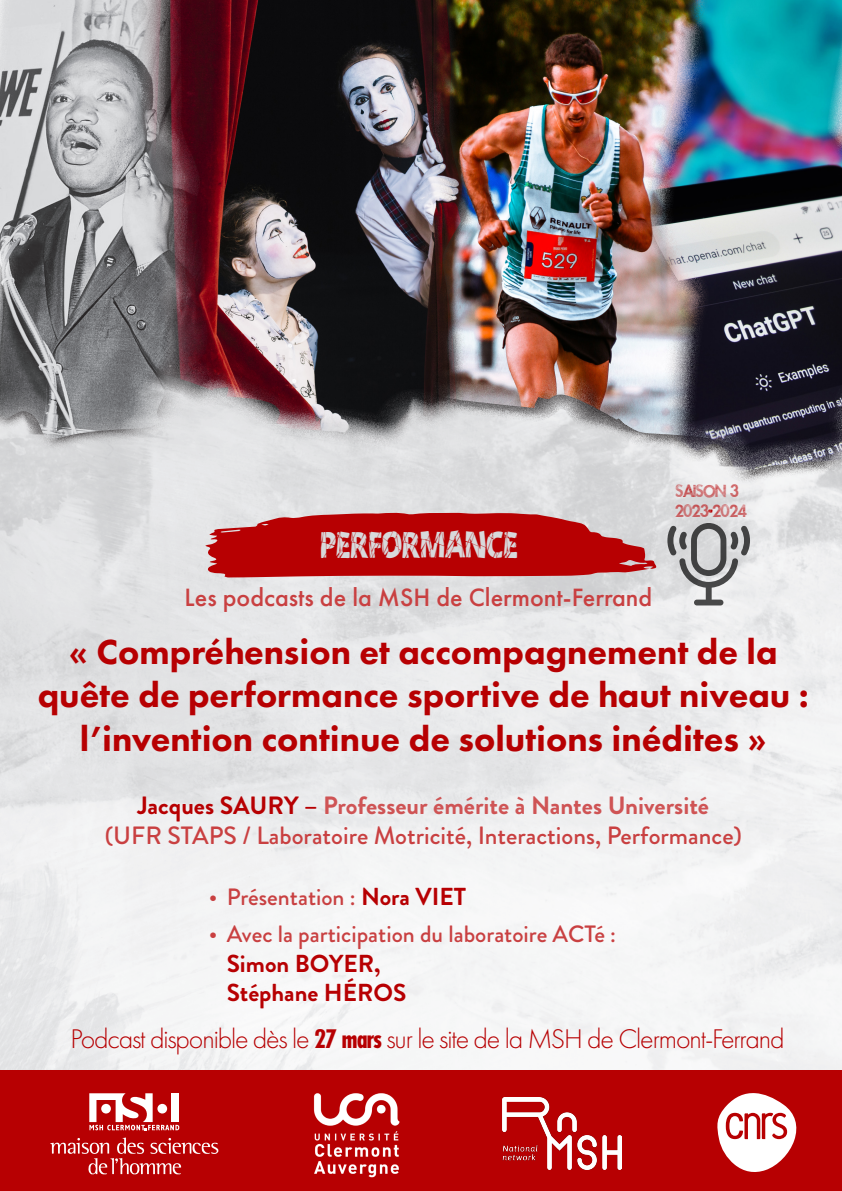
<style>
.page{position:relative;width:842px;height:1191px;background:#fff}
.page>*{position:absolute;margin:0;border:0;box-sizing:border-box;transform-origin:0 0}
.t1{font:800 36px/43.2px "Futura PT";color:#b70002;text-align:center}
.t2{font:30.9px "Cracked Narrow";color:#d8d9db}
.t3{font:300 28px "Futura PT";letter-spacing:-.04em;color:#b70002}
.Titre_quatrième{font:500 26px "Futura PT";color:#c94041}
.t4{font:500 25px/30px "Brandon Grotesque";color:#c94041;text-align:center}
.t5{font:700 24.5px/29.4px "Brandon Grotesque";color:#b70002}
.t6{font:500 23.6px "Brandon Grotesque";color:#c94041}
.t7{font:16.5px/19.7px "Futuremoon";color:#b70002}
.s1{font-family:"Cracked Narrow"}
.s2{font-weight:700;color:#b70002}
.s3{font-weight:700;color:#cf5455}
.s4{font-weight:700;font-size:24.5px;color:#b70002}
.s5{font-family:"Futura PT Cond";font-weight:700}
</style>
<div class="page">
<img style="left:357px;top:0;width:277px;height:459px">
<img style="left:62px;top:0;width:421px;height:455px">
<img style="left:634px;top:0;width:208px;height:487px">
<svg style="left:0;top:0;width:265px;height:454px;background:#8b7a7f"></svg>
<div style="left:0;top:1070px;width:842px;height:121px;background:#b70002"></div>
<svg style="left:50px;top:1137px;width:168px;height:37px"></svg>
<svg style="left:89px;top:1093px;width:91px;height:37px"></svg>
<img style="left:313px;top:1093px;width:87px;height:84px">
<svg style="left:717px;top:1093px;width:80px;height:79px"></svg>
<img style="left:502px;top:1097px;width:120px;height:72px">
<svg style="left:667px;top:523px;width:83px;height:82px;background:#b1b2b3"></svg>
<svg style="left:202px;top:512px;width:454px;height:65px;background:#bd282a"></svg>
<p class="t2" style="left:321px;top:520px;width:198px">PERFORMANCE</p>
<p class="Titre_quatrième" style="left:185px;top:582px;width:469px">Les podcasts de la MSH de Clermont-Ferrand</p>
<p class="t7" style="left:675px;top:482px;width:73px">SAISON 3<br>2023<span class="s1">-</span>2024</p>
<p class="t1" style="left:38px;top:630px;width:772px">« Compréhension et accompagnement de la quête de performance sportive de haut niveau : l’invention continue de solutions inédites »</p>
<p class="t4" style="left:105px;top:790px;width:639px"><span class="s2">Jacques SAURY –</span> <span class="s3">Professeur émérite à Nantes Université<br></span>(UFR STAPS / Laboratoire Motricité, Interactions, Performance)</p>
<p class="t6" style="left:209px;top:880px;width:259px">• Présentation : <span class="s4">Nora VIET</span></p>
<p class="t6" style="left:209px;top:917px;width:409px">• Avec la participation du laboratoire ACTé :</p>
<p class="t5" style="left:227px;top:948px;width:181px">Simon BOYER,<br>Stéphane HÉROS</p>
<p class="t3" style="left:71px;top:1022px;width:715px">Podcast disponible dès le <span class="s5">27 mars</span> sur le site de la MSH de Clermont-Ferrand</p>
</div>
